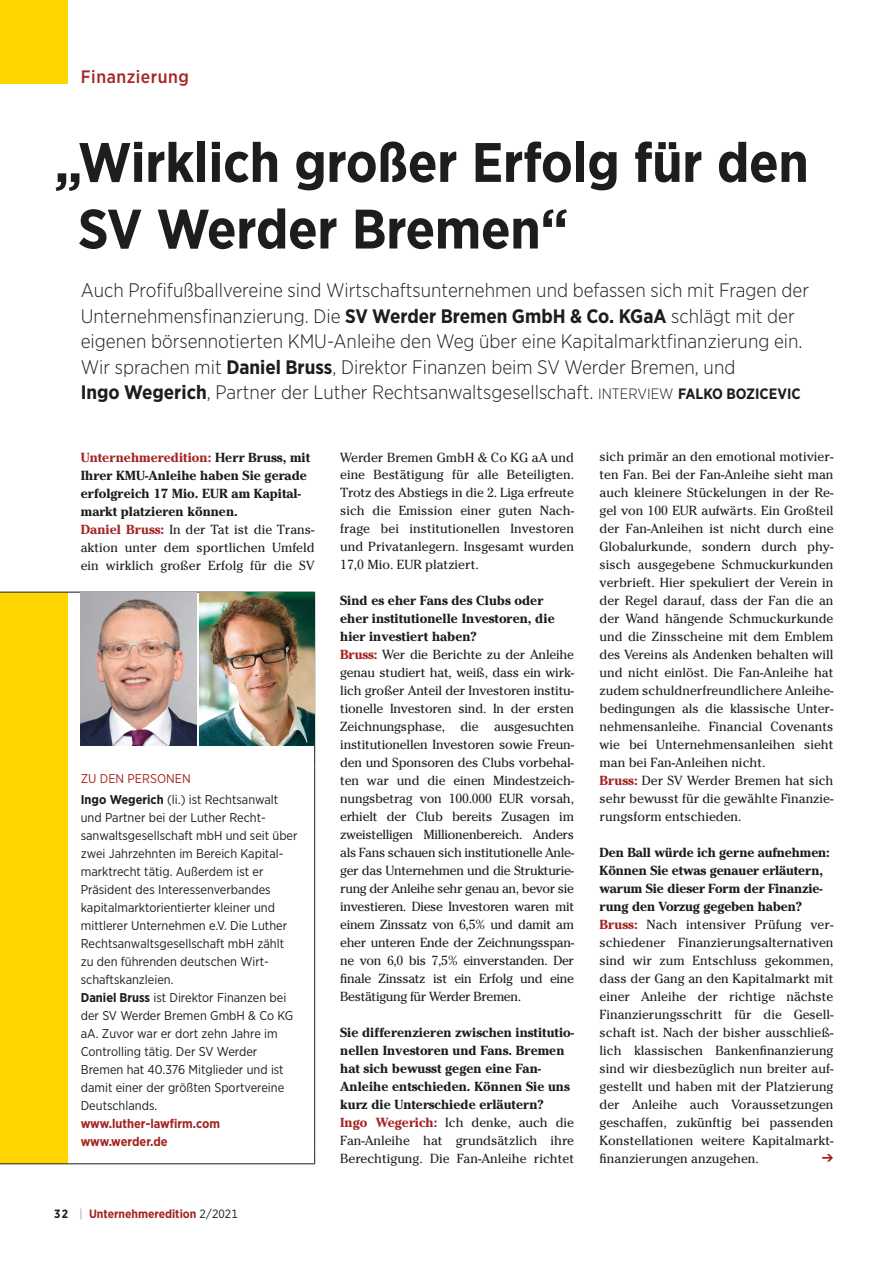
<style>
.page{position:relative;width:893px;height:1263px;background:#fff}
.page>*{position:absolute;margin:0;border:0;box-sizing:border-box;transform-origin:0 0}
.t1{font:700 55.5px/66.6px "Gotham Narrow";letter-spacing:-.005em;color:#1d1d1b}
.t2{font:300 19.5px/25.5px "Gotham Narrow";color:#1d1d1b}
.t3{font:500 18px "Gotham Narrow";letter-spacing:.03em;color:#a42523}
.t4{font:13.2px/18px "Cheltenham";color:#1d1d1b}
.t5{font:13.2px/18px "Cheltenham";letter-spacing:-.025em;color:#1d1d1b}
.t6{font:700 13.2px/18px "Cheltenham";color:#1d1d1b}
.t7{font:12.75px/18px "Gotham Narrow";color:#1d1d1b}
.t8{font:700 12.75px/18px "Gotham Narrow";color:#a42523}
.t9{font:700 12px "Gotham Narrow";color:#a42523}
.s1{font-weight:700}
.s2{font-size:15px}
.s3{font-weight:700;font-size:15px}
.s4{color:#a42523}
.s5{font-weight:400}
.s6{font-weight:700;color:#a42523}
.s7{color:#1d1d1b}
.s8{font-weight:400;color:#9d9d9d}
.s9{font-weight:400;color:#1d1d1b}
</style>
<div class="page">
<svg style="left:822px;top:1154px;width:11px;height:7px"></svg>
<svg style="left:0;top:592px;width:315px;height:572px"></svg>
<hr style="left:81px;top:1163px;width:117px;height:1px;background:#1d1d1b">
<hr style="left:198px;top:1163px;width:117px;height:1px;background:#1d1d1b">
<img style="left:81px;top:592px;width:115px;height:153px">
<img style="left:199px;top:592px;width:115px;height:153px">
<div style="left:0;top:0;width:68px;height:83px;background:#ffd500"></div>
<h3 class="t3" style="left:81px;top:66px;width:110px">Finanzierung</h3>
<h1 class="t1" style="left:78px;top:129px;width:732px;text-indent:-24px">„Wirklich großer Erfolg für den<br>SV Werder Bremen“</h1>
<p class="t2" style="left:81px;top:277px;width:730px">Auch Profifußballvereine sind Wirtschaftsunternehmen und befassen sich mit Fragen der Unternehmensfinanzierung. Die <span class="s1">SV Werder Bremen GmbH &amp; Co. KGaA</span> schlägt mit der eigenen börsennotierten KMU-Anleihe den Weg über eine Kapitalmarktfinanzierung ein.<br>Wir sprachen mit <span class="s1">Daniel Bruss</span>, Direktor Finanzen beim SV Werder Bremen, und<br><span class="s1">Ingo Wegerich</span>, Partner der Luther Rechtsanwaltsgesellschaft. <span class="s2">INTERVIEW</span> <span class="s3">FALKO BOZICEVIC</span></p>
<p class="t6" style="left:81px;top:448px;width:235px"><span class="s4">Unternehmeredition:</span> Herr Bruss, mit Ihrer KMU-Anleihe haben Sie gerade erfolgreich 17 Mio. EUR am Kapital&shy;markt platzieren können.<br><span class="s4">Daniel Bruss:</span> <span class="s5">In der Tat ist die Trans&shy;aktion unter dem sportlichen Umfeld ein wirklich großer Erfolg für die SV</span></p>
<p class="t4" style="left:340px;top:448px;width:235px;text-align:justify">Werder Bremen GmbH &amp; Co KG aA und eine Bestätigung für alle Beteiligten.<br>Trotz des Abstiegs in die 2. Liga erfreute sich die Emission einer guten Nach&shy;frage bei institutionellen Investoren und Privatanlegern. Insgesamt wurden 17,0 Mio. EUR platziert.</p>
<p class="t5" style="left:340px;top:592px;width:235px"><span class="s1">Sind es eher Fans des Clubs oder eher institutionelle Investoren, die hier investiert haben?<br></span><span class="s6">Bruss:</span> Wer die Berichte zu der Anleihe genau studiert hat, weiß, dass ein wirk&shy;lich großer Anteil der Investoren institu&shy;tionelle Investoren sind. In der ersten Zeichnungsphase, die ausgesuchten institutionellen Investoren sowie Freun&shy;den und Sponsoren des Clubs vorbehal&shy;ten war und die einen Mindestzeich&shy;nungsbetrag von 100.000 EUR vorsah, erhielt der Club bereits Zusagen im zweistelligen Millionenbereich. Anders als Fans schauen sich institutionelle Anle&shy;ger das Unternehmen und die Strukturie&shy;rung der Anleihe sehr genau an, bevor sie investieren. Diese Investoren waren mit einem Zinssatz von 6,5% und damit am eher unteren Ende der Zeichnungsspan&shy;ne von 6,0 bis 7,5% einverstanden. Der finale Zinssatz ist ein Erfolg und eine Bestätigung für Werder Bremen.</p>
<p class="t6" style="left:340px;top:1023px;width:235px">Sie differenzieren zwischen institutio&shy;nellen Investoren und Fans. Bremen hat sich bewusst gegen eine Fan-Anleihe entschieden. Können Sie uns kurz die Unterschiede erläutern?<br><span class="s4">Ingo Wegerich:</span> <span class="s5">Ich denke, auch die Fan-Anleihe hat grundsätzlich ihre Berechtigung. Die Fan-Anleihe richtet</span></p>
<p class="t7" style="left:81px;top:767px;width:199px;line-height:21px"><span class="s4">ZU DEN PERSONEN<br></span><span class="s1">Ingo Wegerich</span> (li.) ist Rechtsanwalt</p>
<p class="t7" style="left:81px;top:808px;width:218px">und Partner bei der Luther Recht&shy;sanwaltsgesellschaft mbH und seit über zwei Jahrzehnten im Bereich Kapital&shy;marktrecht tätig. Außerdem ist er Präsident des Interessenverbandes kapitalmarktorientierter kleiner und mittlerer Unternehmen e.V. Die Luther Rechtsanwaltsgesellschaft mbH zählt zu den führenden deutschen Wirt&shy;schaftskanzleien.<br><span class="s1">Daniel Bruss</span> ist Direktor Finanzen bei der SV Werder Bremen GmbH &amp; Co KG aA. Zuvor war er dort zehn Jahre im Controlling tätig. Der SV Werder Bremen hat 40.376 Mitglieder und ist damit einer der größten Sportvereine Deutschlands.</p>
<p class="t8" style="left:81px;top:1114px;width:141px">www.luther-lawfirm.com www.werder.de</p>
<p class="t9" style="left:54px;top:1206px;width:185px"><span class="s7">32</span> <span class="s8">|</span> Unternehmeredition <span class="s9">2/2021</span></p>
<p class="t4" style="left:600px;top:448px;width:235px">sich primär an den emotional motivier&shy;ten Fan. Bei der Fan-Anleihe sieht man auch kleinere Stückelungen in der Re&shy;gel von 100 EUR aufwärts. Ein Großteil der Fan-Anleihen ist nicht durch eine Globalurkunde, sondern durch phy&shy;sisch ausgegebene Schmuckurkunden verbrieft. Hier spekuliert der Verein in der Regel darauf, dass der Fan die an der Wand hängende Schmuckurkunde und die Zinsscheine mit dem Emblem des Vereins als Andenken behalten will und nicht einlöst. Die Fan-Anleihe hat zudem schuldnerfreundlichere Anleihe&shy;bedingungen als die klassische Unter&shy;nehmensanleihe. Financial Covenants wie bei Unternehmensanleihen sieht man bei Fan-Anleihen nicht.<br><span class="s6">Bruss:</span> Der SV Werder Bremen hat sich sehr bewusst für die gewählte Finanzie&shy;rungsform entschieden.</p>
<p class="t4" style="left:600px;top:843px;width:235px"><span class="s1">Den Ball würde ich gerne aufnehmen:<br>Können Sie etwas genauer erläutern, warum Sie dieser Form der Finanzie&shy;rung den Vorzug gegeben haben?<br></span><span class="s6">Bruss:</span> Nach intensiver Prüfung ver&shy;schiedener Finanzierungsalternativen sind wir zum Entschluss gekommen, dass der Gang an den Kapitalmarkt mit einer Anleihe der richtige nächste Finanzierungsschritt für die Gesell&shy;schaft ist. Nach der bisher ausschließ&shy;lich klassischen Bankenfinanzierung sind wir diesbezüglich nun breiter auf&shy;gestellt und haben mit der Platzierung der Anleihe auch Voraussetzungen geschaffen, zukünftig bei passenden Konstellationen weitere Kapitalmarkt&shy;finanzierungen anzugehen.</p>
</div>
